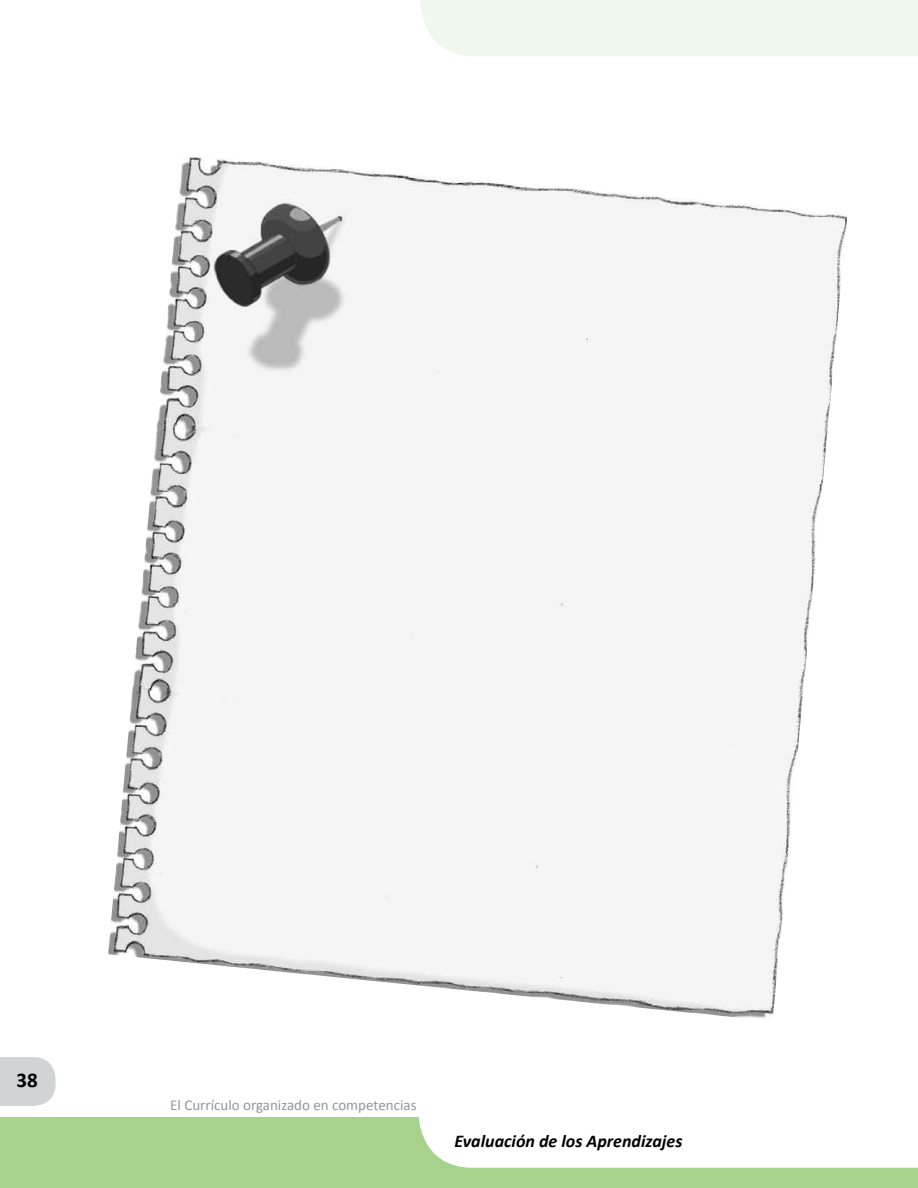
<style>
.page{position:relative;width:918px;height:1188px;background:#fff}
.page>*{position:absolute;margin:0;border:0;box-sizing:border-box;transform-origin:0 0}
.t1{font:700 21px "Calibri";color:#000}
.t2{font:italic 700 18px "Calibri";color:#000}
.t3{font:15px "Calibri";color:#939598}
</style>
<div class="page">
<div style="left:0;top:1117px;width:918px;height:71px;background:#a7d28c"></div>
<div style="left:418px;top:1117px;width:499px;height:51px;background:#fff"></div>
<svg style="left:0;top:1057px;width:56px;height:49px"></svg>
<svg style="left:917px;top:1117px;width:1px;height:51px"></svg>
<div style="left:420px;top:0;width:498px;height:56px;background:#f0f7ec"></div>
<img style="left:108px;top:156px;width:739px;height:863px">
<h1 class="t1" style="left:16px;top:1067px;width:23px">38</h1>
<p class="t3" style="left:170px;top:1096px;width:248px">El Currículo organizado en competencias</p>
<p class="t2" style="left:454px;top:1130px;width:229px">Evaluación de los Aprendizajes</p>
</div>
